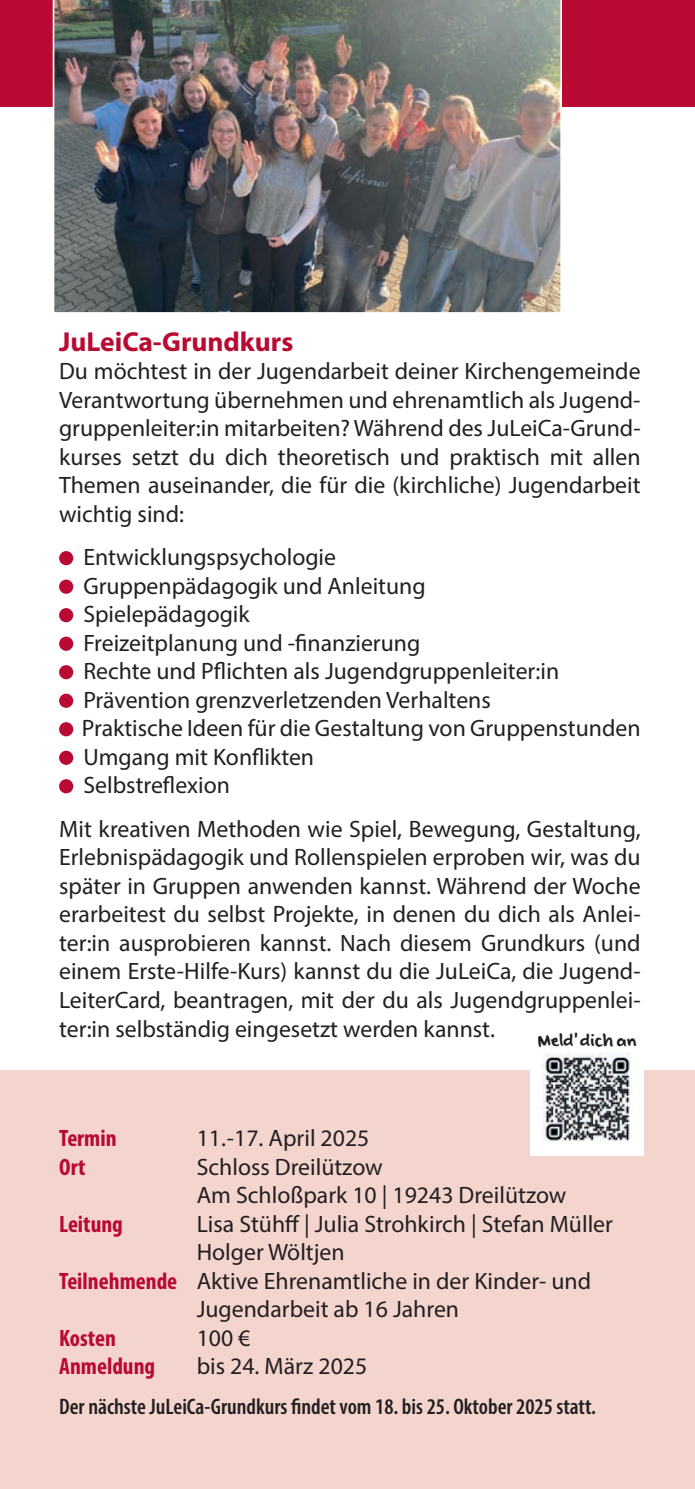
<style>
.page{position:relative;width:695px;height:1489px;background:#fff}
.page>*{position:absolute;margin:0;border:0;box-sizing:border-box;transform-origin:0 0}
.t1{font:700 27.5px "Myriad Pro";color:#b80a32}
.t2{font:25px "nenyns.marker.noncommercial";color:#231f20}
.t3{font:23.75px/28.5px "Myriad Pro";color:#231f20;text-align:justify}
.t4{font:700 condensed 23.75px "Myriad Pro";color:#b80a32}
.t5{font:600 condensed 22.5px "Myriad Pro";color:#231f20}
.s1{font-weight:700;font-stretch:condensed;color:#b80a32}
</style>
<div class="page">
<div style="left:0;top:1070px;width:694px;height:418px;background:#f3d5ce"></div>
<div style="left:0;top:0;width:694px;height:106px;background:#b80a32"></div>
<img style="left:53px;top:0;width:509px;height:313px">
<div style="left:59px;top:551px;width:14px;height:14px;background:#b80a32;border-radius:50%"></div>
<div style="left:59px;top:579px;width:14px;height:14px;background:#b80a32;border-radius:50%"></div>
<div style="left:59px;top:608px;width:14px;height:14px;background:#b80a32;border-radius:50%"></div>
<div style="left:59px;top:636px;width:14px;height:14px;background:#b80a32;border-radius:50%"></div>
<div style="left:59px;top:665px;width:14px;height:14px;background:#b80a32;border-radius:50%"></div>
<div style="left:59px;top:693px;width:14px;height:14px;background:#b80a32;border-radius:50%"></div>
<div style="left:59px;top:722px;width:14px;height:14px;background:#b80a32;border-radius:50%"></div>
<div style="left:59px;top:750px;width:14px;height:14px;background:#b80a32;border-radius:50%"></div>
<div style="left:59px;top:779px;width:14px;height:14px;background:#b80a32;border-radius:50%"></div>
<div style="left:530px;top:1028px;width:114px;height:127px;background:#fff"></div>
<img style="left:542px;top:1053px;width:88px;height:88px">
<p class="t1" style="left:59px;top:323px;width:236px">JuLeiCa-Grundkurs</p>
<p class="t3" style="left:59px;top:356px;width:583px">Du möchtest in der Jugendarbeit deiner Kirchengemeinde Verantwortung übernehmen und ehrenamtlich als Jugend&shy;gruppenleiter:in mitarbeiten? Während des JuLeiCa-Grund&shy;kurses setzt du dich theoretisch und praktisch mit allen Themen auseinander, die für die (kirchliche) Jugendarbeit wichtig sind:</p>
<p class="t3" style="left:82px;top:542px;width:560px;text-align:left">Entwicklungspsychologie<br>Gruppenpädagogik und Anleitung<br>Spielepädagogik<br>Freizeitplanung und -finanzierung<br>Rechte und Pflichten als Jugendgruppenleiter:in Prävention grenzverletzenden Verhaltens<br>Praktische Ideen für die Gestaltung von Gruppenstunden Umgang mit Konflikten<br>Selbstreflexion</p>
<p class="t3" style="left:59px;top:814px;width:583px">Mit kreativen Methoden wie Spiel, Bewegung, Gestaltung, Erlebnispädagogik und Rollenspielen erproben wir, was du später in Gruppen anwenden kannst. Während der Woche erarbeitest du selbst Projekte, in denen du dich als Anlei&shy;ter:in ausprobieren kannst. Nach diesem Grundkurs (und einem Erste-Hilfe-Kurs) kannst du die JuLeiCa, die Jugend-LeiterCard, beantragen, mit der du als Jugendgruppenlei&shy;ter:in selbständig eingesetzt werden kannst.</p>
<p class="t2" style="left:537px;top:1031px;width:100px">Meld‘dich an</p>
<p class="t4" style="left:59px;top:1123px;width:59px">Termin</p>
<p class="t3" style="left:197px;top:1123px;width:174px">11.-17. April 2025</p>
<p class="t4" style="left:59px;top:1151px;width:28px">Ort</p>
<p class="t3" style="left:197px;top:1151px;width:371px">Schloss Dreilützow<br>Am Schloßpark 10 | 19243 Dreilützow</p>
<p class="t4" style="left:59px;top:1208px;width:65px">Leitung</p>
<p class="t3" style="left:197px;top:1208px;width:417px">Lisa Stühff | Julia Strohkirch | Stefan Müller</p>
<p class="t3" style="left:197px;top:1237px;width:149px">Holger Wöltjen</p>
<p class="t3" style="left:59px;top:1265px;width:533px"><span class="s1">Teilnehmende</span> Aktive Ehrenamtliche in der Kinder- und</p>
<p class="t3" style="left:197px;top:1294px;width:264px">Jugendarbeit ab 16 Jahren</p>
<p class="t4" style="left:59px;top:1322px;width:58px">Kosten</p>
<p class="t3" style="left:197px;top:1322px;width:55px">100 €</p>
<p class="t4" style="left:59px;top:1351px;width:98px">Anmeldung</p>
<p class="t3" style="left:197px;top:1351px;width:172px">bis 24. März 2025</p>
<p class="t5" style="left:59px;top:1392px;width:538px">Der nächste JuLeiCa-Grundkurs findet vom 18. bis 25. Oktober 2025 statt.</p>
</div>
